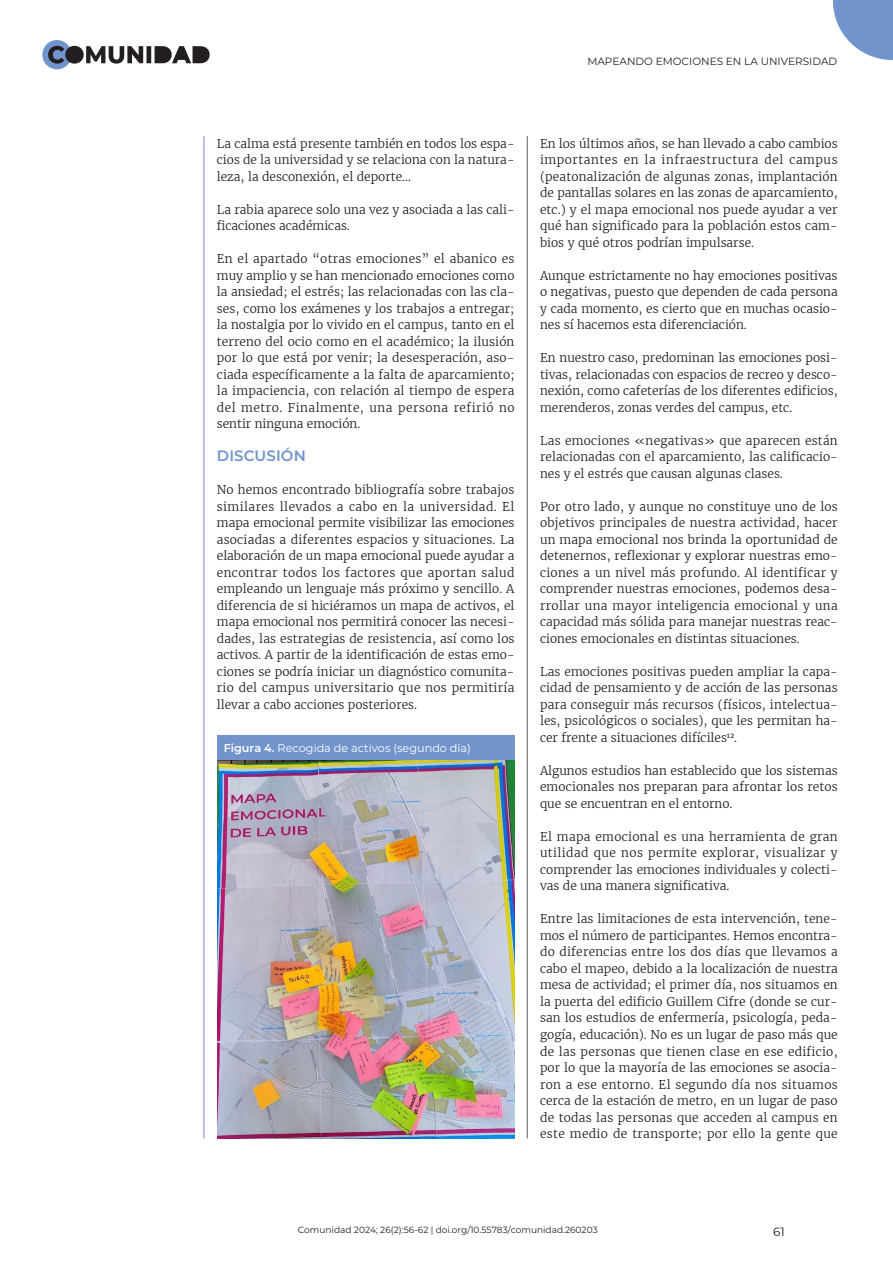
<style>
.page{position:relative;width:893px;height:1263px;background:#fff}
.page>*{position:absolute;margin:0;border:0;box-sizing:border-box;transform-origin:0 0}
.t1{font:600 15px "Montserrat";letter-spacing:.005em;color:#7194cc}
.t2{font:300 12px/16.5px "Merriweather";color:#231f20;text-align:justify}
.t3{font:12px "Montserrat";color:#231f20}
.t4{font:11.25px "Montserrat";color:#fff}
.t5{font:10.5px "Montserrat";color:#231f20}
.t6{font:9px "Montserrat";color:#231f20}
.s1{font-weight:600}
</style>
<div class="page">
<div style="left:42px;top:40px;width:30px;height:29px;background:#7194cc;border-radius:50%"></div>
<svg style="left:48px;top:46px;width:162px;height:18px"></svg>
<svg style="left:833px;top:0;width:60px;height:60px"></svg>
<hr style="left:527px;top:136px;width:1px;height:1002px;background:#636366">
<hr style="left:204px;top:136px;width:1px;height:1002px;background:#867acc">
<div style="left:217px;top:735px;width:297px;height:26px;background:#7194cc"></div>
<img style="left:217px;top:761px;width:297px;height:377px">
<p class="t5" style="left:587px;top:54px;width:251px">MAPEANDO EMOCIONES EN LA UNIVERSIDAD</p>
<p class="t2" style="left:217px;top:135px;width:299px">La calma está presente también en todos los espa&shy;cios de la universidad y se relaciona con la natura&shy;leza, la desconexión, el deporte...</p>
<p class="t2" style="left:217px;top:201px;width:299px">La rabia aparece solo una vez y asociada a las cali&shy;ficaciones académicas.</p>
<p class="t2" style="left:217px;top:251px;width:299px">En el apartado “otras emociones” el abanico es muy amplio y se han mencionado emociones como la ansiedad; el estrés; las relacionadas con las cla&shy;ses, como los exámenes y los trabajos a entregar; la nostalgia por lo vivido en el campus, tanto en el terreno del ocio como en el académico; la ilusión por lo que está por venir; la desesperación, aso&shy;ciada específicamente a la falta de aparcamiento; la impaciencia, con relación al tiempo de espera del metro. Finalmente, una persona refirió no sentir ninguna emoción.</p>
<p class="t1" style="left:217px;top:445px;width:90px">DISCUSIÓN</p>
<p class="t2" style="left:217px;top:482px;width:299px">No hemos encontrado bibliografía sobre trabajos similares llevados a cabo en la universidad. El mapa emocional permite visibilizar las emociones asociadas a diferentes espacios y situaciones. La elaboración de un mapa emocional puede ayudar a encontrar todos los factores que aportan salud empleando un lenguaje más próximo y sencillo. A diferencia de si hiciéramos un mapa de activos, el mapa emocional nos permitirá conocer las necesi&shy;dades, las estrategias de resistencia, así como los activos. A partir de la identificación de estas emo&shy;ciones se podría iniciar un diagnóstico comunita&shy;rio del campus universitario que nos permitiría llevar a cabo acciones posteriores.</p>
<p class="t4" style="left:224px;top:740px;width:249px"><span class="s1">Figura 4.</span> Recogida de activos (segundo día)</p>
<p class="t2" style="left:540px;top:135px;width:299px">En los últimos años, se han llevado a cabo cambios importantes en la infraestructura del campus (peatonalización de algunas zonas, implantación de pantallas solares en las zonas de aparcamiento, etc.) y el mapa emocional nos puede ayudar a ver qué han significado para la población estos cam&shy;bios y qué otros podrían impulsarse.</p>
<p class="t2" style="left:540px;top:267px;width:299px">Aunque estrictamente no hay emociones positivas o negativas, puesto que dependen de cada persona y cada momento, es cierto que en muchas ocasio&shy;nes sí hacemos esta diferenciación.</p>
<p class="t2" style="left:540px;top:350px;width:299px">En nuestro caso, predominan las emociones posi&shy;tivas, relacionadas con espacios de recreo y desco&shy;nexión, como cafeterías de los diferentes edificios, merenderos, zonas verdes del campus, etc.</p>
<p class="t2" style="left:540px;top:432px;width:299px">Las emociones «negativas» que aparecen están relacionadas con el aparcamiento, las calificacio&shy;nes y el estrés que causan algunas clases.</p>
<p class="t2" style="left:540px;top:498px;width:299px">Por otro lado, y aunque no constituye uno de los objetivos principales de nuestra actividad, hacer un mapa emocional nos brinda la oportunidad de detenernos, reflexionar y explorar nuestras emo&shy;ciones a un nivel más profundo. Al identificar y comprender nuestras emociones, podemos desa&shy;rrollar una mayor inteligencia emocional y una capacidad más sólida para manejar nuestras reac&shy;ciones emocionales en distintas situaciones.</p>
<p class="t2" style="left:540px;top:663px;width:299px">Las emociones positivas pueden ampliar la capa&shy;cidad de pensamiento y de acción de las personas para conseguir más recursos (físicos, intelectua&shy;les, psicológicos o sociales), que les permitan ha&shy;cer frente a situaciones difíciles<sup>12</sup>.</p>
<p class="t2" style="left:540px;top:762px;width:299px">Algunos estudios han establecido que los sistemas emocionales nos preparan para afrontar los retos que se encuentran en el entorno.</p>
<p class="t2" style="left:540px;top:828px;width:299px">El mapa emocional es una herramienta de gran utilidad que nos permite explorar, visualizar y comprender las emociones individuales y colecti&shy;vas de una manera significativa.</p>
<p class="t2" style="left:540px;top:911px;width:299px">Entre las limitaciones de esta intervención, tene&shy;mos el número de participantes. Hemos encontra&shy;do diferencias entre los dos días que llevamos a cabo el mapeo, debido a la localización de nuestra mesa de actividad; el primer día, nos situamos en la puerta del edificio Guillem Cifre (donde se cur&shy;san los estudios de enfermería, psicología, peda&shy;gogía, educación). No es un lugar de paso más que de las personas que tienen clase en ese edificio, por lo que la mayoría de las emociones se asocia&shy;ron a ese entorno. El segundo día nos situamos cerca de la estación de metro, en un lugar de paso de todas las personas que acceden al campus en este medio de transporte; por ello la gente que</p>
<p class="t6" style="left:298px;top:1224px;width:301px">Comunidad 2024; 26(2):56-62 | doi.org/10.55783/comunidad.260203</p>
<p class="t3" style="left:773px;top:1224px;width:13px">61</p>
</div>
